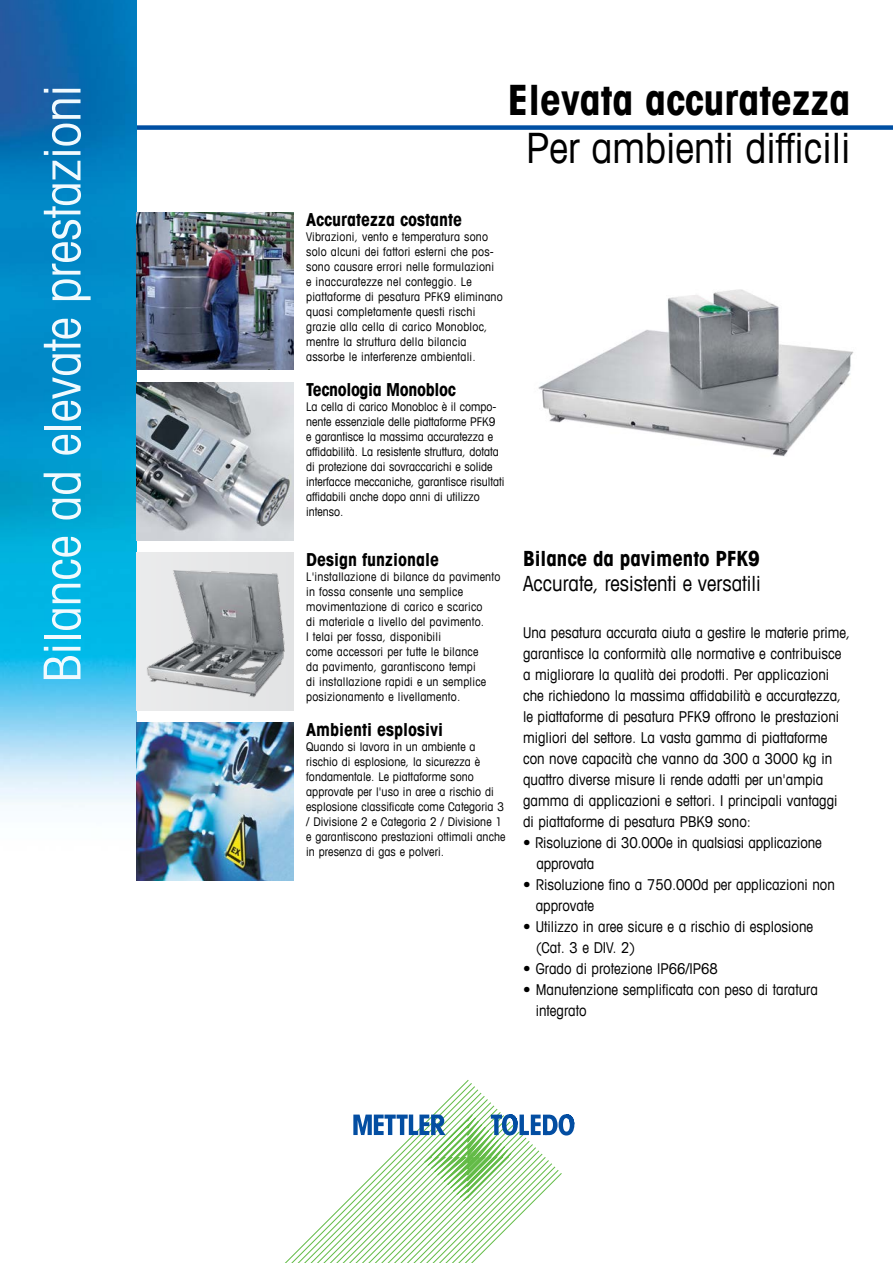
<style>
.page{position:relative;width:893px;height:1263px;background:#fff}
.page>*{position:absolute;margin:0;border:0;box-sizing:border-box;transform-origin:0 0}
.t1{font:condensed 51px "Avant Garde Com";color:#f1fafe}
.t2{font:condensed 42px "Avant Garde Com";color:#000}
.t3{font:700 condensed 42px "Avant Garde Com";color:#000}
.t4{font:condensed 21px "Avant Garde Com";color:#000}
.t5{font:700 condensed 21px "Avant Garde Com";color:#000}
.t6{font:700 condensed 18px "Avant Garde Com";color:#000}
.t7{font:700 condensed 18px "Avant Garde Com";letter-spacing:-.02em;color:#000}
.t8{font:condensed 15px/21px "Avant Garde Com";color:#000}
.t9{font:condensed 12px/15px "Avant Garde Com";letter-spacing:.02em;color:#000}
.t10{font:condensed 12px/15px "Avant Garde Com";color:#000}
</style>
<div class="page">
<div style="left:111px;top:125px;width:782px;height:5px;background:#004fa3"></div>
<img style="left:0;top:0;width:136px;height:807px">
<svg style="left:285px;top:1080px;width:250px;height:183px"></svg>
<svg style="left:353px;top:1114px;width:221px;height:87px"></svg>
<img style="left:136px;top:383px;width:157px;height:157px">
<div style="left:136px;top:553px;width:157px;height:157px;background:#e7e8e9"></div>
<img style="left:147px;top:570px;width:138px;height:128px">
<img style="left:136px;top:723px;width:157px;height:157px">
<img style="left:538px;top:289px;width:316px;height:168px">
<img style="left:136px;top:213px;width:157px;height:157px">
<h1 class="t1" style="left:31px;top:683px;width:599px;rotate:-90deg">Bilance ad elevate prestazioni</h1>
<h2 class="t3" style="left:507px;top:73px;width:344px">Elevata accuratezza</h2>
<h2 class="t2" style="left:526px;top:122px;width:326px">Per ambienti difficili</h2>
<h3 class="t6" style="left:306px;top:208px;width:157px">Accuratezza costante</h3>
<p class="t9" style="left:306px;top:229px;width:198px">Vibrazioni, vento e temperatura sono solo alcuni dei fattori esterni che pos&shy;sono causare errori nelle formulazioni<br>e inaccuratezze nel conteggio. Le piattaforme di pesatura PFK9 eliminano quasi completamente questi rischi grazie alla cella di carico Monobloc, mentre la struttura della bilancia assorbe le interferenze ambientali.</p>
<h3 class="t7" style="left:306px;top:378px;width:151px">Tecnologia Monobloc</h3>
<p class="t10" style="left:306px;top:399px;width:200px">La cella di carico Monobloc è il compo&shy;nente essenziale delle piattaforme PFK9<br>e garantisce la massima accuratezza e affidabilità. La resistente struttura, dotata di protezione dai sovraccarichi e solide interfacce meccaniche, garantisce risultati affidabili anche dopo anni di utilizzo intenso.</p>
<h3 class="t6" style="left:306px;top:548px;width:135px">Design funzionale</h3>
<p class="t9" style="left:306px;top:569px;width:196px">L'installazione di bilance da pavimento in fossa consente una semplice movimentazione di carico e scarico<br>di materiale a livello del pavimento.<br>I telai per fossa, disponibili<br>come accessori per tutte le bilance<br>da pavimento, garantiscono tempi<br>di installazione rapidi e un semplice posizionamento e livellamento.</p>
<h3 class="t6" style="left:306px;top:718px;width:139px">Ambienti esplosivi</h3>
<p class="t9" style="left:306px;top:739px;width:201px">Quando si lavora in un ambiente a rischio di esplosione, la sicurezza è fondamentale. Le piattaforme sono approvate per l'uso in aree a rischio di esplosione classificate come Categoria 3 / Divisione 2 e Categoria 2 / Divisione 1 e garantiscono prestazioni ottimali anche in presenza di gas e polveri.</p>
<h3 class="t5" style="left:523px;top:545px;width:238px">Bilance da pavimento PFK9</h3>
<h3 class="t4" style="left:523px;top:571px;width:239px">Accurate, resistenti e versatili</h3>
<p class="t8" style="left:523px;top:622px;width:329px">Una pesatura accurata aiuta a gestire le materie prime, garantisce la conformità alle normative e contribuisce a migliorare la qualità dei prodotti. Per applicazioni che richiedono la massima affidabilità e accuratezza, le piattaforme di pesatura PFK9 offrono le prestazioni migliori del settore. La vasta gamma di piattaforme con nove capacità che vanno da 300 a 3000 kg in quattro diverse misure li rende adatti per un'ampia gamma di applicazioni e settori. I principali vantaggi di piattaforme di pesatura PBK9 sono:</p>
<p class="t8" style="left:536px;top:832px;width:287px;text-indent:-13px">• Risoluzione di 30.000e in qualsiasi applicazione approvata</p>
<p class="t8" style="left:536px;top:874px;width:301px;text-indent:-13px">• Risoluzione fino a 750.000d per applicazioni non approvate</p>
<p class="t8" style="left:536px;top:916px;width:279px;text-indent:-13px">• Utilizzo in aree sicure e a rischio di esplosione (Cat. 3 e DIV. 2)</p>
<p class="t8" style="left:523px;top:958px;width:196px">• Grado di protezione IP66/IP68</p>
<p class="t8" style="left:536px;top:979px;width:284px;text-indent:-13px">• Manutenzione semplificata con peso di taratura integrato</p>
</div>
